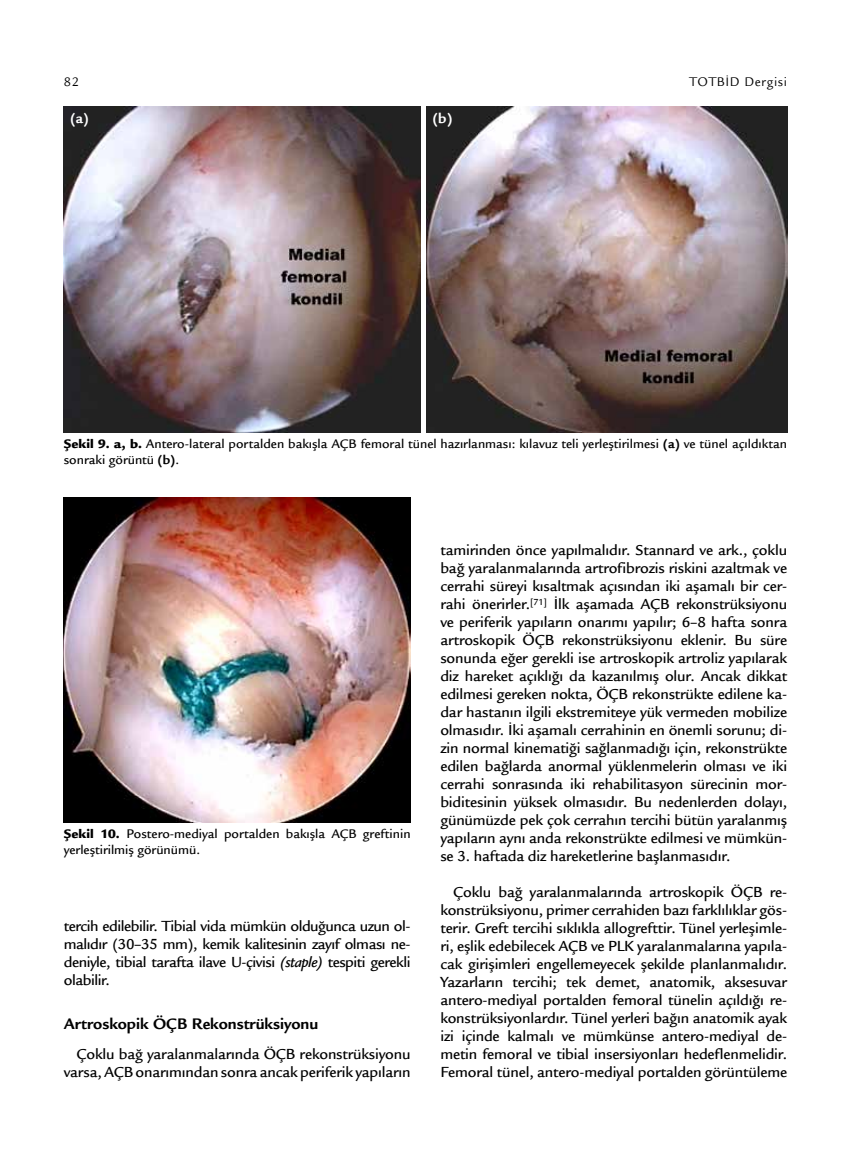
<style>
.page{position:relative;width:851px;height:1149px;background:#fff}
.page>*{position:absolute;margin:0;border:0;box-sizing:border-box;transform-origin:0 0}
.t1{font:700 16.5px "Legacy Sans Std";color:#000}
.t2{font:500 15.75px/18px "Legacy Sans Std";letter-spacing:-.01em;color:#000;text-align:justify}
.t3{font:700 15px "Legacy Sans Std";color:#fff}
.t4{font:500 13.5px/16.2px "Legacy Sans Std";color:#000}
.t5{font:13.5px "Legacy Sans Std";letter-spacing:.05em;color:#000}
.s1{font-weight:900}
.s2{font-weight:700}
.s3{font-style:italic}
</style>
<div class="page">
<img style="left:64px;top:106px;width:357px;height:326px">
<img style="left:64px;top:497px;width:346px;height:325px">
<img style="left:427px;top:106px;width:360px;height:326px">
<p class="t5" style="left:64px;top:74px;width:17px">82</p>
<p class="t5" style="left:689px;top:74px;width:99px">TOTBİD Dergisi</p>
<p class="t3" style="left:70px;top:109px;width:20px">(a)</p>
<p class="t3" style="left:432px;top:109px;width:22px">(b)</p>
<p class="t4" style="left:64px;top:436px;width:724px"><span class="s1">Şekil 9. a, b.</span> Antero-lateral portalden bakışla AÇB femoral tünel hazırlanması: kılavuz teli yerleştirilmesi <span class="s2">(a)</span> ve tünel açıldıktan sonraki görüntü <span class="s2">(b)</span>.</p>
<p class="t4" style="left:64px;top:825px;width:348px"><span class="s1">Şekil 10.</span> Postero-mediyal portalden bakışla AÇB greftinin yerleştirilmiş görünümü.</p>
<p class="t2" style="left:64px;top:916px;width:348px">tercih edilebilir. Tibial vida mümkün olduğunca uzun ol&shy;malıdır (30–35 mm), kemik kalitesinin zayıf olması ne&shy;deniyle, tibial tarafta ilave U-çivisi <span class="s3">(staple)</span> tespiti gerekli olabilir.</p>
<p class="t1" style="left:64px;top:1014px;width:256px">Artroskopik ÖÇB Rekonstrüksiyonu</p>
<p class="t2" style="left:64px;top:1044px;width:348px;text-align:right">Çoklu bağ yaralanmalarında ÖÇB rekonstrüksiyonu varsa, AÇB onarımından sonra ancak periferik yapıların</p>
<p class="t2" style="left:440px;top:541px;width:348px">tamirinden önce yapılmalıdır. Stannard ve ark., çoklu bağ yaralanmalarında artrofibrozis riskini azaltmak ve cerrahi süreyi kısaltmak açısından iki aşamalı bir cer&shy;rahi önerirler.<sup>[71]</sup> İlk aşamada AÇB rekonstrüksiyonu ve periferik yapıların onarımı yapılır; 6–8 hafta sonra artroskopik ÖÇB rekonstrüksiyonu eklenir. Bu süre sonunda eğer gerekli ise artroskopik artroliz yapılarak diz hareket açıklığı da kazanılmış olur. Ancak dikkat edilmesi gereken nokta, ÖÇB rekonstrükte edilene ka&shy;dar hastanın ilgili ekstremiteye yük vermeden mobilize olmasıdır. İki aşamalı cerrahinin en önemli sorunu; di&shy;zin normal kinematiği sağlanmadığı için, rekonstrükte edilen bağlarda anormal yüklenmelerin olması ve iki cerrahi sonrasında iki rehabilitasyon sürecinin mor&shy;biditesinin yüksek olmasıdır. Bu nedenlerden dolayı, günümüzde pek çok cerrahın tercihi bütün yaralanmış yapıların aynı anda rekonstrükte edilmesi ve mümkün&shy;se 3. haftada diz hareketlerine başlanmasıdır.</p>
<p class="t2" style="left:440px;top:882px;width:348px;text-indent:13px">Çoklu bağ yaralanmalarında artroskopik ÖÇB re&shy;konstrüksiyonu, primer cerrahiden bazı farklılıklar gös&shy;terir. Greft tercihi sıklıkla allogrefttir. Tünel yerleşimle&shy;ri, eşlik edebilecek AÇB ve PLK yaralanmalarına yapıla&shy;cak girişimleri engellemeyecek şekilde planlanmalıdır.<br>Yazarların tercihi; tek demet, anatomik, aksesuvar antero-mediyal portalden femoral tünelin açıldığı re&shy;konstrüksiyonlardır. Tünel yerleri bağın anatomik ayak izi içinde kalmalı ve mümkünse antero-mediyal de&shy;metin femoral ve tibial insersiyonları hedeflenmelidir.<br>Femoral tünel, antero-mediyal portalden görüntüleme</p>
</div>
